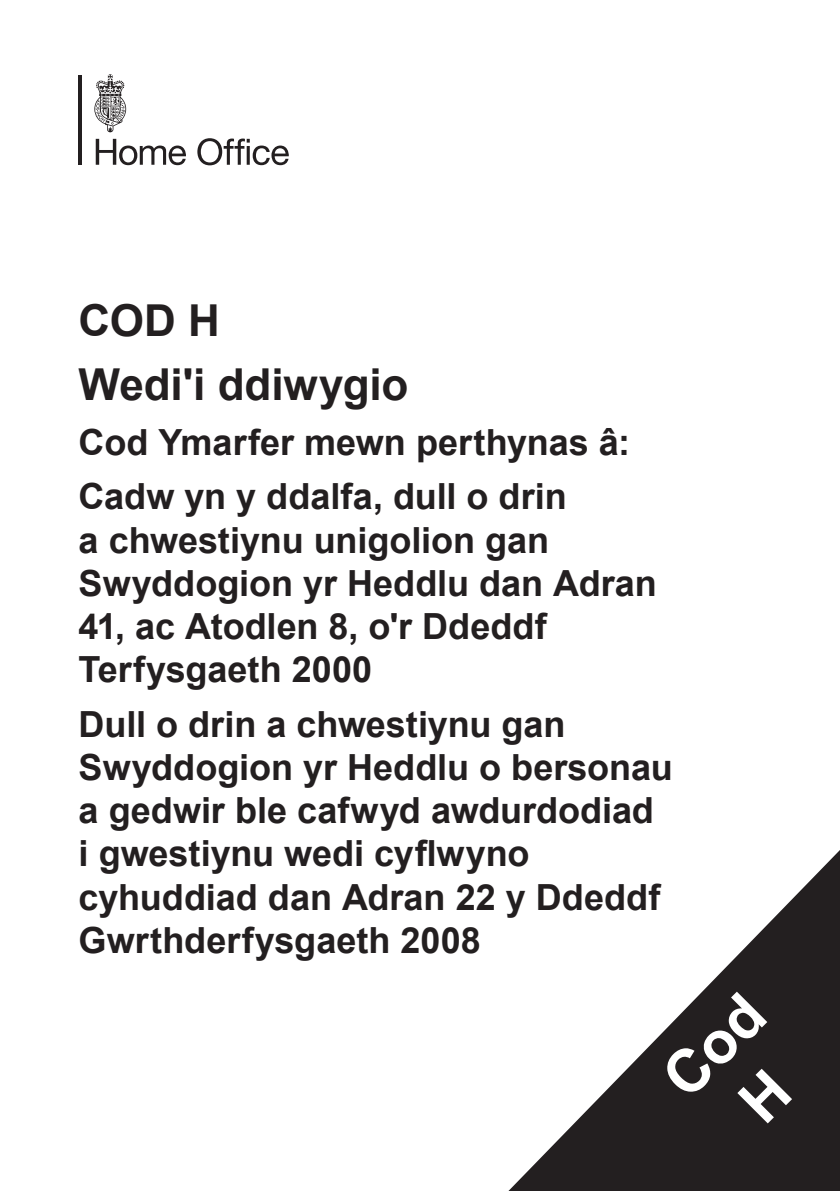
<style>
.page{position:relative;width:840px;height:1191px;background:#fff}
.page>*{position:absolute;margin:0;border:0;box-sizing:border-box;transform-origin:0 0}
.t1{font:700 60px/72px "Arial";color:#fff;text-align:center}
.t2{font:700 44px/64.2px "Arial";letter-spacing:-.005em;color:#231f20}
.t3{font:700 36px/43.2px "Arial";color:#231f20}
</style>
<div class="page">
<svg style="left:96px;top:139px;width:90px;height:26px"></svg>
<svg style="left:197px;top:138px;width:91px;height:27px"></svg>
<svg style="left:94px;top:74px;width:32px;height:58px"></svg>
<hr style="left:79px;top:75px;width:3px;height:90px;background:#231f20">
<svg style="left:508px;top:851px;width:331px;height:340px"></svg>
<p class="t2" style="left:79px;top:289px;width:331px">COD H<br>Wedi'i ddiwygio</p>
<p class="t3" style="left:79px;top:415px;width:552px;line-height:54.6px">Cod Ymarfer mewn perthynas â:<br>Cadw yn y ddalfa, dull o drin</p>
<p class="t3" style="left:79px;top:519px;width:579px">a chwestiynu unigolion gan<br>Swyddogion yr Heddlu dan Adran<br>41, ac Atodlen 8, o'r Ddeddf<br>Terfysgaeth 2000</p>
<p class="t3" style="left:79px;top:703px;width:595px">Dull o drin a chwestiynu gan<br>Swyddogion yr Heddlu o bersonau a gedwir ble cafwyd awdurdodiad i gwestiynu wedi cyflwyno cyhuddiad dan Adran 22 y Ddeddf<br>Gwrthderfysgaeth 2008</p>
<h1 class="t1" style="left:647px;top:1061px;width:117px;rotate:-45deg">Cod<br>H</h1>
</div>
